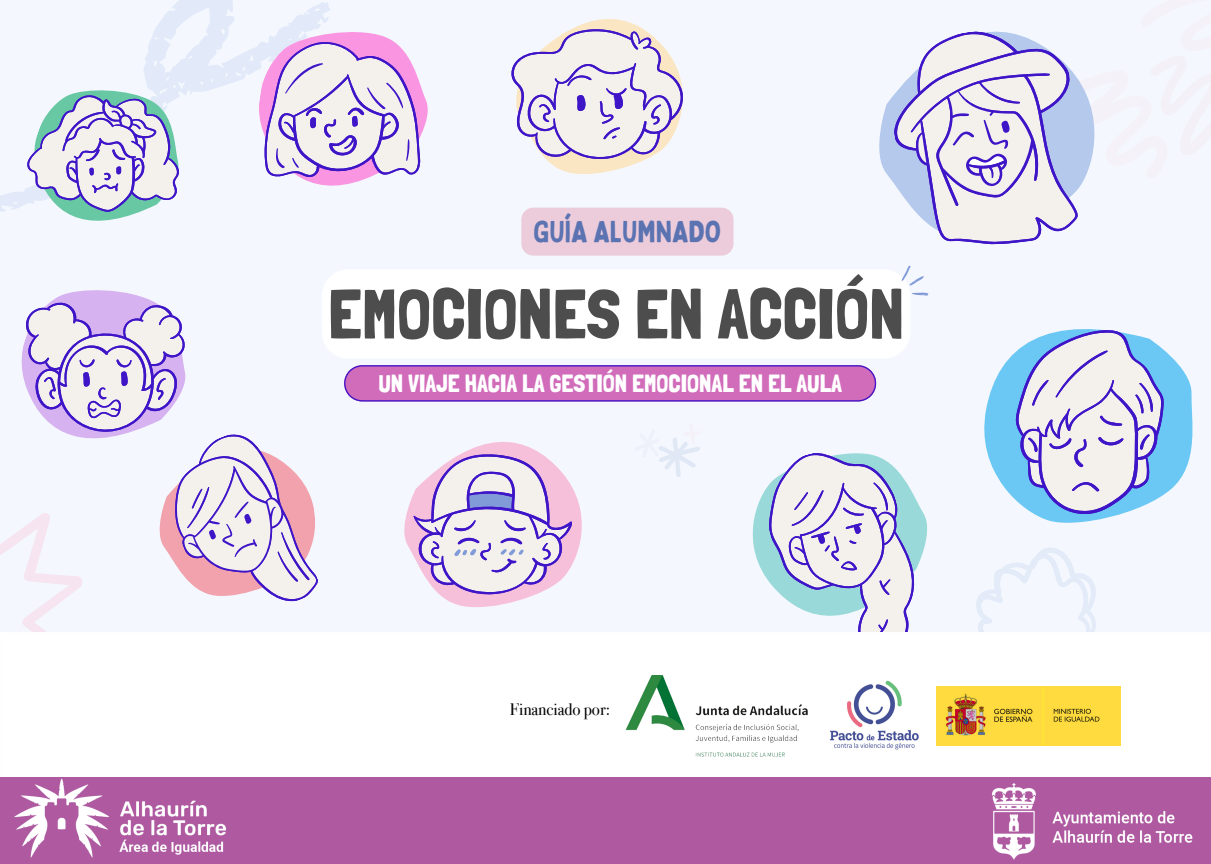
<style>
.page{position:relative;width:1211px;height:864px;background:#fff}
.page>*{position:absolute;margin:0;border:0;box-sizing:border-box;transform-origin:0 0}
.t1{font:70.35px "Londrina Solid";color:#4d4d4d}
.t2{font:29.75px "Bobby Jones";color:#5c73b2}
.t3{font:24.85px "Londrina Solid";color:#fff}
.t4{font:16.8px "ITC Bodoni 72 Com";color:#000}
</style>
<div class="page">
<div style="left:0;top:0;width:1210px;height:864px;background:#f4f8fe"></div>
<div style="left:322px;top:270px;width:588px;height:88px;background:#fff"></div>
<svg style="left:344px;top:365px;width:532px;height:36px;background:#c868bc"></svg>
<svg style="left:901px;top:265px;width:27px;height:33px"></svg>
<svg style="left:976px;top:563px;width:120px;height:69px"></svg>
<svg style="left:752px;top:453px;width:176px;height:179px"></svg>
<svg style="left:984px;top:329px;width:209px;height:234px"></svg>
<svg style="left:1015px;top:330px;width:148px;height:184px;background:#c0cce9"></svg>
<svg style="left:884px;top:31px;width:211px;height:214px"></svg>
<svg style="left:0;top:0;width:331px;height:212px"></svg>
<svg style="left:248px;top:17px;width:180px;height:183px"></svg>
<svg style="left:16px;top:68px;width:182px;height:153px"></svg>
<svg style="left:511px;top:19px;width:171px;height:155px"></svg>
<svg style="left:404px;top:442px;width:178px;height:165px"></svg>
<svg style="left:0;top:290px;width:318px;height:342px"></svg>
<svg style="left:659px;top:438px;width:41px;height:39px"></svg>
<img style="left:0;top:777px;width:1210px;height:86px">
<div style="left:2px;top:634px;width:1207px;height:141px;background:#fff"></div>
<div style="left:521px;top:208px;width:212px;height:48px;background:#ecccdb;border-radius:12px"></div>
<img style="left:826px;top:678px;width:95px;height:72px">
<img style="left:935px;top:686px;width:184px;height:59px">
<img style="left:619px;top:675px;width:192px;height:83px">
<p class="t2" style="left:533px;top:213px;width:190px">GUÍA ALUMNADO</p>
<p class="t1" style="left:328px;top:272px;width:577px">EMOCIONES EN ACCIÓN</p>
<p class="t3" style="left:378px;top:368px;width:465px">UN VIAJE HACIA LA GESTIÓN EMOCIONAL EN EL AULA</p>
<p class="t4" style="left:510px;top:698px;width:102px">Financiado por:</p>
</div>
